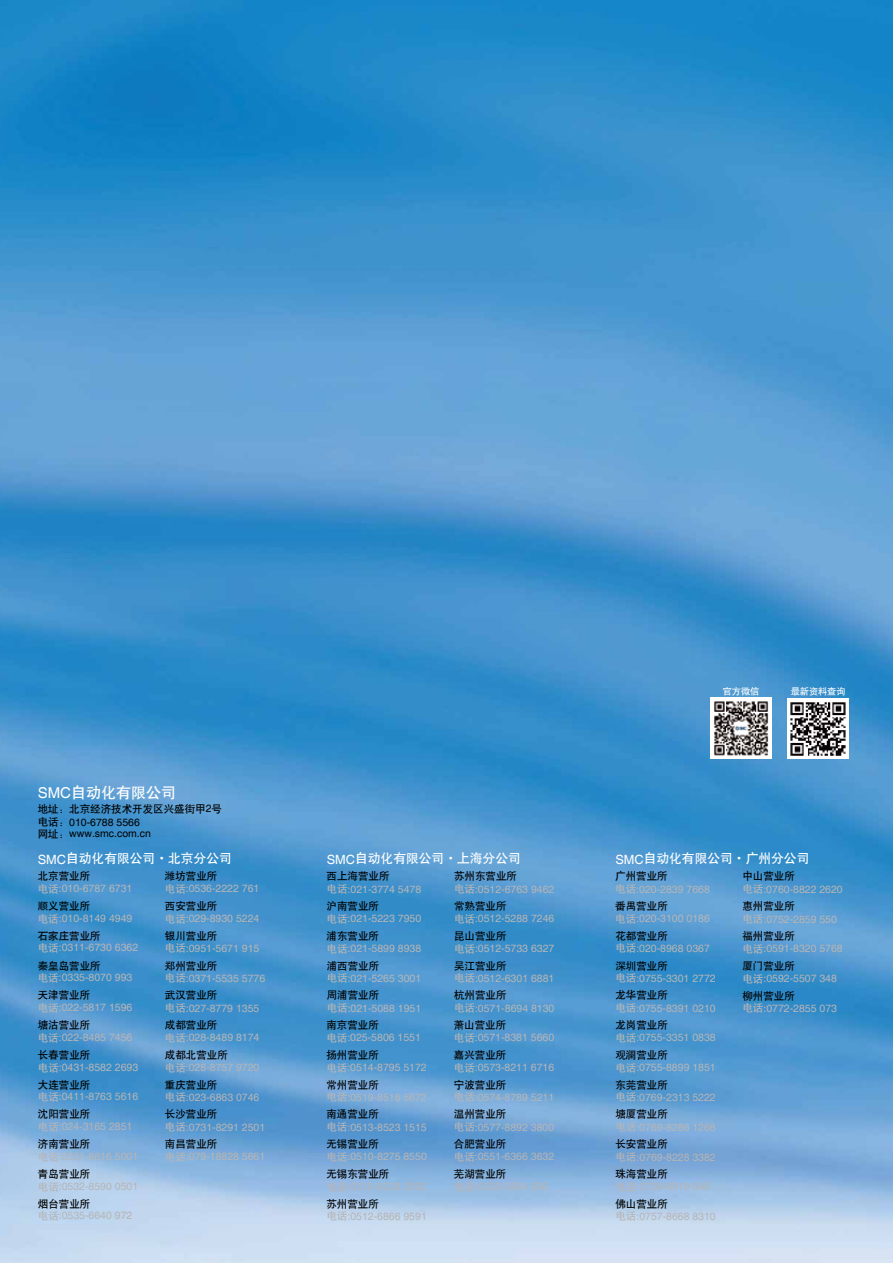
<style>
.page{position:relative;width:893px;height:1263px;background:#fff}
.page>*{position:absolute;margin:0;border:0;box-sizing:border-box;transform-origin:0 0}
.t1{font:15px "H Yb 1 gj";color:#fff}
.t2{font:12.75px "H Yb 1 gj";color:#fff}
.t3{font:10.5px "Helvetica";color:#b6b5b6}
.t4{font:10.5px "H Yb 1 gj";color:#000}
.t5{font:10.5px/11.1px "Helvetica";color:#000}
.t6{font:9.15px "H Yb 1 gs G Bpc EUC H";color:#fff}
.s1{font-family:"Helvetica"}
.s2{font-family:"H Yb 1 gj"}
</style>
<div class="page">
<img style="left:0;top:0;width:893px;height:1263px">
<img style="left:710px;top:697px;width:62px;height:62px">
<img style="left:788px;top:698px;width:60px;height:61px">
<h1 class="t1" style="left:38px;top:784px;width:140px"><span class="s1">SMC</span>自动化有限公司</h1>
<p class="t4" style="left:38px;top:804px;width:186px">地址：北京经济技术开发区兴盛街甲<span class="s1">2</span>号</p>
<p class="t5" style="left:38px;top:817px;width:115px"><span class="s2">电话：</span>010-6788 5566<span class="s2">网址：</span>www.smc.com.cn</p>
<p class="t6" style="left:723px;top:687px;width:38px">官方微信</p>
<p class="t6" style="left:791px;top:687px;width:56px">最新资料查询</p>
<p class="t2" style="left:38px;top:852px;width:196px"><span class="s1">SMC</span>自动化有限公司·北京分公司</p>
<p class="t2" style="left:327px;top:852px;width:196px"><span class="s1">SMC</span>自动化有限公司·上海分公司</p>
<p class="t2" style="left:615px;top:852px;width:196px"><span class="s1">SMC</span>自动化有限公司·广州分公司</p>
<p class="t4" style="left:38px;top:871px;width:54px">北京营业所</p>
<p class="t3" style="left:38px;top:882px;width:96px"><span class="s2">电话</span>:010-6787 6731</p>
<p class="t4" style="left:38px;top:900px;width:54px">顺义营业所</p>
<p class="t3" style="left:38px;top:912px;width:96px"><span class="s2">电话</span>:010-8149 4949</p>
<p class="t4" style="left:38px;top:930px;width:64px">石家庄营业所</p>
<p class="t3" style="left:38px;top:942px;width:102px"><span class="s2">电话</span>:0311-6730 6362</p>
<p class="t4" style="left:38px;top:960px;width:64px">秦皇岛营业所</p>
<p class="t3" style="left:38px;top:971px;width:96px"><span class="s2">电话</span>:0335-8070 993</p>
<p class="t4" style="left:38px;top:990px;width:54px">天津营业所</p>
<p class="t3" style="left:38px;top:1001px;width:96px"><span class="s2">电话</span>:022-5817 1596</p>
<p class="t4" style="left:38px;top:1020px;width:54px">塘沽营业所</p>
<p class="t3" style="left:38px;top:1031px;width:96px"><span class="s2">电话</span>:022-8485 7456</p>
<p class="t4" style="left:38px;top:1049px;width:54px">长春营业所</p>
<p class="t3" style="left:38px;top:1061px;width:102px"><span class="s2">电话</span>:0431-8582 2693</p>
<p class="t4" style="left:38px;top:1079px;width:54px">大连营业所</p>
<p class="t3" style="left:38px;top:1090px;width:102px"><span class="s2">电话</span>:0411-8763 5616</p>
<p class="t4" style="left:38px;top:1109px;width:54px">沈阳营业所</p>
<p class="t3" style="left:38px;top:1120px;width:96px"><span class="s2">电话</span>:024-3165 2851</p>
<p class="t4" style="left:38px;top:1139px;width:54px">济南营业所</p>
<p class="t3" style="left:38px;top:1150px;width:102px"><span class="s2">电话</span>:0531-8816 5001</p>
<p class="t4" style="left:615px;top:871px;width:54px">广州营业所</p>
<p class="t3" style="left:615px;top:883px;width:96px"><span class="s2">电话</span>:020-2839 7668</p>
<p class="t4" style="left:615px;top:900px;width:54px">番禺营业所</p>
<p class="t3" style="left:615px;top:912px;width:96px"><span class="s2">电话</span>:020-3100 0186</p>
<p class="t4" style="left:615px;top:930px;width:54px">花都营业所</p>
<p class="t3" style="left:615px;top:942px;width:96px"><span class="s2">电话</span>:020-8968 0367</p>
<p class="t4" style="left:615px;top:960px;width:54px">深圳营业所</p>
<p class="t3" style="left:615px;top:972px;width:102px"><span class="s2">电话</span>:0755-3301 2772</p>
<p class="t4" style="left:615px;top:990px;width:54px">龙华营业所</p>
<p class="t3" style="left:615px;top:1002px;width:102px"><span class="s2">电话</span>:0755-8391 0210</p>
<p class="t4" style="left:615px;top:1020px;width:54px">龙岗营业所</p>
<p class="t3" style="left:615px;top:1032px;width:102px"><span class="s2">电话</span>:0755-3351 0838</p>
<p class="t4" style="left:615px;top:1049px;width:54px">观澜营业所</p>
<p class="t3" style="left:615px;top:1061px;width:102px"><span class="s2">电话</span>:0755-8899 1851</p>
<p class="t4" style="left:615px;top:1079px;width:54px">东莞营业所</p>
<p class="t3" style="left:615px;top:1091px;width:102px"><span class="s2">电话</span>:0769-2313 5222</p>
<p class="t4" style="left:615px;top:1109px;width:54px">塘厦营业所</p>
<p class="t3" style="left:615px;top:1121px;width:102px"><span class="s2">电话</span>:0769-8286 1268</p>
<p class="t4" style="left:615px;top:1139px;width:54px">长安营业所</p>
<p class="t3" style="left:615px;top:1151px;width:102px"><span class="s2">电话</span>:0769-8228 3382</p>
<p class="t4" style="left:615px;top:1168px;width:54px">珠海营业所</p>
<p class="t3" style="left:615px;top:1180px;width:96px"><span class="s2">电话</span>:0756-8919 640</p>
<p class="t4" style="left:615px;top:1198px;width:54px">佛山营业所</p>
<p class="t3" style="left:615px;top:1210px;width:102px"><span class="s2">电话</span>:0757-8668 8310</p>
<p class="t4" style="left:165px;top:871px;width:54px">潍坊营业所</p>
<p class="t3" style="left:165px;top:882px;width:96px"><span class="s2">电话</span>:0536-2222 761</p>
<p class="t4" style="left:165px;top:900px;width:54px">西安营业所</p>
<p class="t3" style="left:165px;top:912px;width:96px"><span class="s2">电话</span>:029-8930 5224</p>
<p class="t4" style="left:165px;top:930px;width:54px">银川营业所</p>
<p class="t3" style="left:165px;top:942px;width:96px"><span class="s2">电话</span>:0951-5671 915</p>
<p class="t4" style="left:165px;top:960px;width:54px">郑州营业所</p>
<p class="t3" style="left:165px;top:972px;width:102px"><span class="s2">电话</span>:0371-5535 5776</p>
<p class="t4" style="left:165px;top:990px;width:54px">武汉营业所</p>
<p class="t3" style="left:165px;top:1002px;width:96px"><span class="s2">电话</span>:027-8779 1355</p>
<p class="t4" style="left:165px;top:1020px;width:54px">成都营业所</p>
<p class="t3" style="left:165px;top:1031px;width:96px"><span class="s2">电话</span>:028-8489 8174</p>
<p class="t4" style="left:165px;top:1049px;width:64px">成都北营业所</p>
<p class="t3" style="left:165px;top:1061px;width:96px"><span class="s2">电话</span>:028-8757 9720</p>
<p class="t4" style="left:165px;top:1079px;width:54px">重庆营业所</p>
<p class="t3" style="left:165px;top:1091px;width:96px"><span class="s2">电话</span>:023-6863 0746</p>
<p class="t4" style="left:165px;top:1109px;width:54px">长沙营业所</p>
<p class="t3" style="left:165px;top:1121px;width:102px"><span class="s2">电话</span>:0731-8291 2501</p>
<p class="t4" style="left:165px;top:1139px;width:54px">南昌营业所</p>
<p class="t3" style="left:165px;top:1151px;width:102px"><span class="s2">电话</span>:079-18828 5661</p>
<p class="t4" style="left:742px;top:871px;width:54px">中山营业所</p>
<p class="t3" style="left:742px;top:883px;width:102px"><span class="s2">电话</span>:0760-8822 2620</p>
<p class="t4" style="left:742px;top:901px;width:54px">惠州营业所</p>
<p class="t3" style="left:742px;top:913px;width:96px"><span class="s2">电话</span>:0752-2859 550</p>
<p class="t4" style="left:742px;top:931px;width:54px">福州营业所</p>
<p class="t3" style="left:742px;top:943px;width:102px"><span class="s2">电话</span>:0591-8320 5768</p>
<p class="t4" style="left:742px;top:960px;width:54px">厦门营业所</p>
<p class="t3" style="left:742px;top:972px;width:96px"><span class="s2">电话</span>:0592-5507 348</p>
<p class="t4" style="left:742px;top:990px;width:54px">柳州营业所</p>
<p class="t3" style="left:742px;top:1002px;width:96px"><span class="s2">电话</span>:0772-2855 073</p>
<p class="t4" style="left:327px;top:871px;width:65px">西上海营业所</p>
<p class="t3" style="left:327px;top:883px;width:96px"><span class="s2">电话</span>:021-3774 5478</p>
<p class="t4" style="left:327px;top:901px;width:54px">沪南营业所</p>
<p class="t3" style="left:327px;top:912px;width:96px"><span class="s2">电话</span>:021-5223 7950</p>
<p class="t4" style="left:327px;top:930px;width:54px">浦东营业所</p>
<p class="t3" style="left:327px;top:942px;width:96px"><span class="s2">电话</span>:021-5899 8938</p>
<p class="t4" style="left:327px;top:960px;width:54px">浦西营业所</p>
<p class="t3" style="left:327px;top:972px;width:96px"><span class="s2">电话</span>:021-5265 3001</p>
<p class="t4" style="left:327px;top:990px;width:54px">周浦营业所</p>
<p class="t3" style="left:327px;top:1002px;width:96px"><span class="s2">电话</span>:021-5088 1951</p>
<p class="t4" style="left:326px;top:1019px;width:54px">南京营业所</p>
<p class="t3" style="left:326px;top:1031px;width:96px"><span class="s2">电话</span>:025-5806 1551</p>
<p class="t4" style="left:326px;top:1049px;width:54px">扬州营业所</p>
<p class="t3" style="left:326px;top:1061px;width:102px"><span class="s2">电话</span>:0514-8795 5172</p>
<p class="t4" style="left:326px;top:1079px;width:54px">常州营业所</p>
<p class="t3" style="left:326px;top:1091px;width:102px"><span class="s2">电话</span>:0519-8516 5672</p>
<p class="t4" style="left:326px;top:1109px;width:54px">南通营业所</p>
<p class="t3" style="left:326px;top:1121px;width:102px"><span class="s2">电话</span>:0513-8523 1515</p>
<p class="t4" style="left:326px;top:1139px;width:54px">无锡营业所</p>
<p class="t3" style="left:326px;top:1151px;width:102px"><span class="s2">电话</span>:0510-8275 8550</p>
<p class="t4" style="left:326px;top:1168px;width:64px">无锡东营业所</p>
<p class="t3" style="left:326px;top:1180px;width:102px"><span class="s2">电话</span>:0510-8528 0262</p>
<p class="t4" style="left:326px;top:1198px;width:54px">苏州营业所</p>
<p class="t3" style="left:326px;top:1210px;width:102px"><span class="s2">电话</span>:0512-6866 9591</p>
<p class="t4" style="left:454px;top:871px;width:64px">苏州东营业所</p>
<p class="t3" style="left:454px;top:883px;width:102px"><span class="s2">电话</span>:0512-6763 9462</p>
<p class="t4" style="left:454px;top:901px;width:54px">常熟营业所</p>
<p class="t3" style="left:454px;top:912px;width:102px"><span class="s2">电话</span>:0512-5288 7246</p>
<p class="t4" style="left:454px;top:930px;width:54px">昆山营业所</p>
<p class="t3" style="left:454px;top:942px;width:102px"><span class="s2">电话</span>:0512-5733 6327</p>
<p class="t4" style="left:454px;top:960px;width:54px">吴江营业所</p>
<p class="t3" style="left:454px;top:972px;width:102px"><span class="s2">电话</span>:0512-6301 6881</p>
<p class="t4" style="left:454px;top:990px;width:54px">杭州营业所</p>
<p class="t3" style="left:454px;top:1002px;width:102px"><span class="s2">电话</span>:0571-8694 8130</p>
<p class="t4" style="left:454px;top:1019px;width:54px">萧山营业所</p>
<p class="t3" style="left:454px;top:1031px;width:102px"><span class="s2">电话</span>:0571-8381 5660</p>
<p class="t4" style="left:454px;top:1049px;width:54px">嘉兴营业所</p>
<p class="t3" style="left:454px;top:1061px;width:102px"><span class="s2">电话</span>:0573-8211 6716</p>
<p class="t4" style="left:454px;top:1079px;width:54px">宁波营业所</p>
<p class="t3" style="left:454px;top:1091px;width:102px"><span class="s2">电话</span>:0574-8789 5211</p>
<p class="t4" style="left:454px;top:1109px;width:54px">温州营业所</p>
<p class="t3" style="left:454px;top:1121px;width:102px"><span class="s2">电话</span>:0577-8892 3800</p>
<p class="t4" style="left:454px;top:1139px;width:54px">合肥营业所</p>
<p class="t3" style="left:454px;top:1151px;width:102px"><span class="s2">电话</span>:0551-6366 3632</p>
<p class="t4" style="left:454px;top:1168px;width:54px">芜湖营业所</p>
<p class="t3" style="left:454px;top:1180px;width:96px"><span class="s2">电话</span>:0553-5964 656</p>
<p class="t4" style="left:38px;top:1168px;width:54px">青岛营业所</p>
<p class="t3" style="left:38px;top:1180px;width:102px"><span class="s2">电话</span>:0532-8590 0501</p>
<p class="t4" style="left:38px;top:1198px;width:54px">烟台营业所</p>
<p class="t3" style="left:38px;top:1209px;width:96px"><span class="s2">电话</span>:0535-6640 972</p>
</div>
